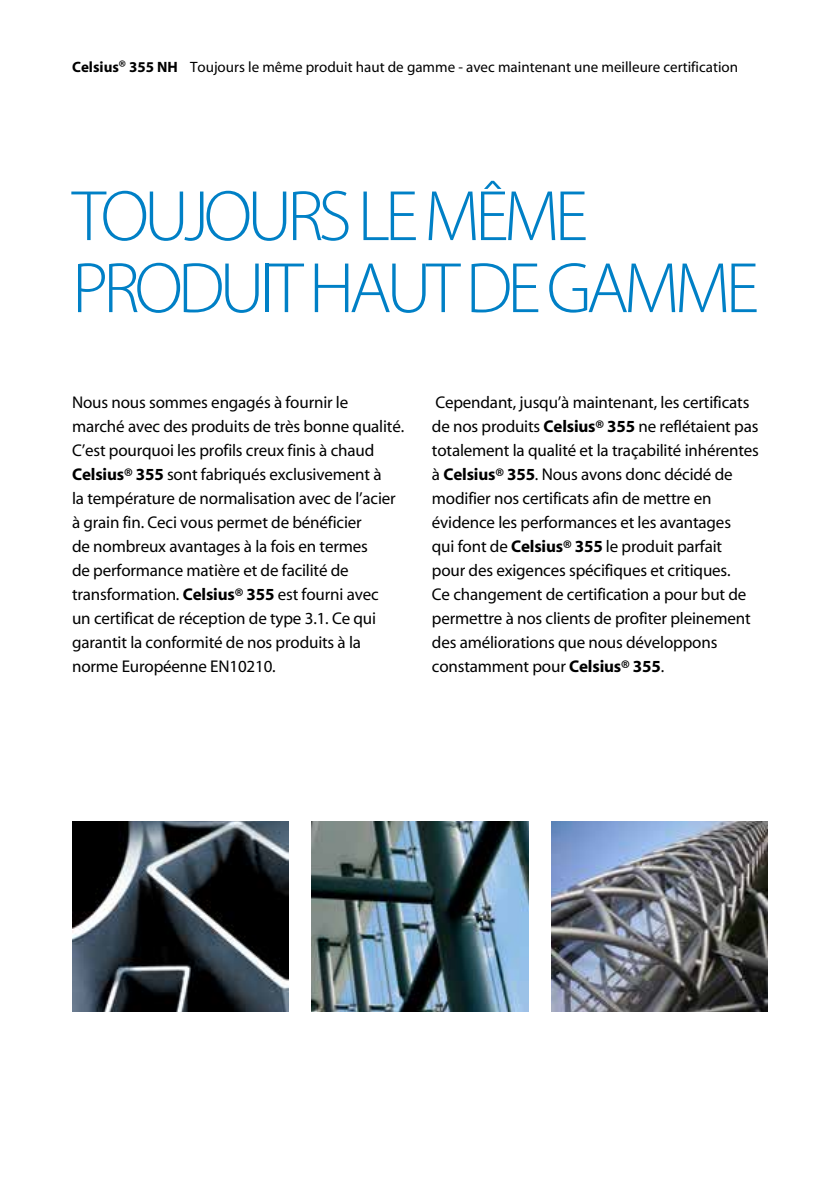
<style>
.page{position:relative;width:840px;height:1191px;background:#fff}
.page>*{position:absolute;margin:0;border:0;box-sizing:border-box;transform-origin:0 0}
.t1{font:72px/72px "Myriad MM 215 600";letter-spacing:-.095em;color:#0080c6}
.t2{font:17px/24px "Myriad MM 400 600";letter-spacing:-.01em;color:#000}
.t3{font:15px "Myriad MM 400 600";color:#000}
.s1{font-family:"Myriad MM 700 600"}
.s2{font-family:"Myriad MM 700 600";font-size:14px}
</style>
<div class="page">
<img style="left:72px;top:821px;width:216px;height:191px">
<img style="left:312px;top:821px;width:215px;height:191px">
<img style="left:551px;top:821px;width:216px;height:191px">
<p class="t3" style="left:72px;top:60px;width:667px"><span class="s1">Celsius</span><span class="s2">®</span> <span class="s1">355 NH</span> Toujours le même produit haut de gamme - avec maintenant une meilleure certification</p>
<h1 class="t1" style="left:72px;top:184px;width:690px">TOUJOURS LE MÊME<br>PRODUIT HAUT DE GAMME</h1>
<p class="t2" style="left:72px;top:391px;width:333px">Nous nous sommes engagés à fournir le marché avec des produits de très bonne qualité.<br>C’est pourquoi les profils creux finis à chaud <span class="s1">Celsius® 355</span> sont fabriqués exclusivement à<br>la température de normalisation avec de l’acier à grain fin. Ceci vous permet de bénéficier<br>de nombreux avantages à la fois en termes<br>de performance matière et de facilité de transformation. <span class="s1">Celsius® 355</span> est fourni avec<br>un certificat de réception de type 3.1. Ce qui garantit la conformité de nos produits à la norme Européenne EN10210.</p>
<p class="t2" style="left:431px;top:391px;width:328px">Cependant, jusqu’à maintenant, les certificats de nos produits <span class="s1">Celsius® 355</span> ne reflétaient pas totalement la qualité et la traçabilité inhérentes à <span class="s1">Celsius® 355</span>. Nous avons donc décidé de modifier nos certificats afin de mettre en évidence les performances et les avantages<br>qui font de <span class="s1">Celsius® 355</span> le produit parfait pour des exigences spécifiques et critiques.<br>Ce changement de certification a pour but de permettre à nos clients de profiter pleinement des améliorations que nous développons constamment pour <span class="s1">Celsius® 355</span>.</p>
</div>
